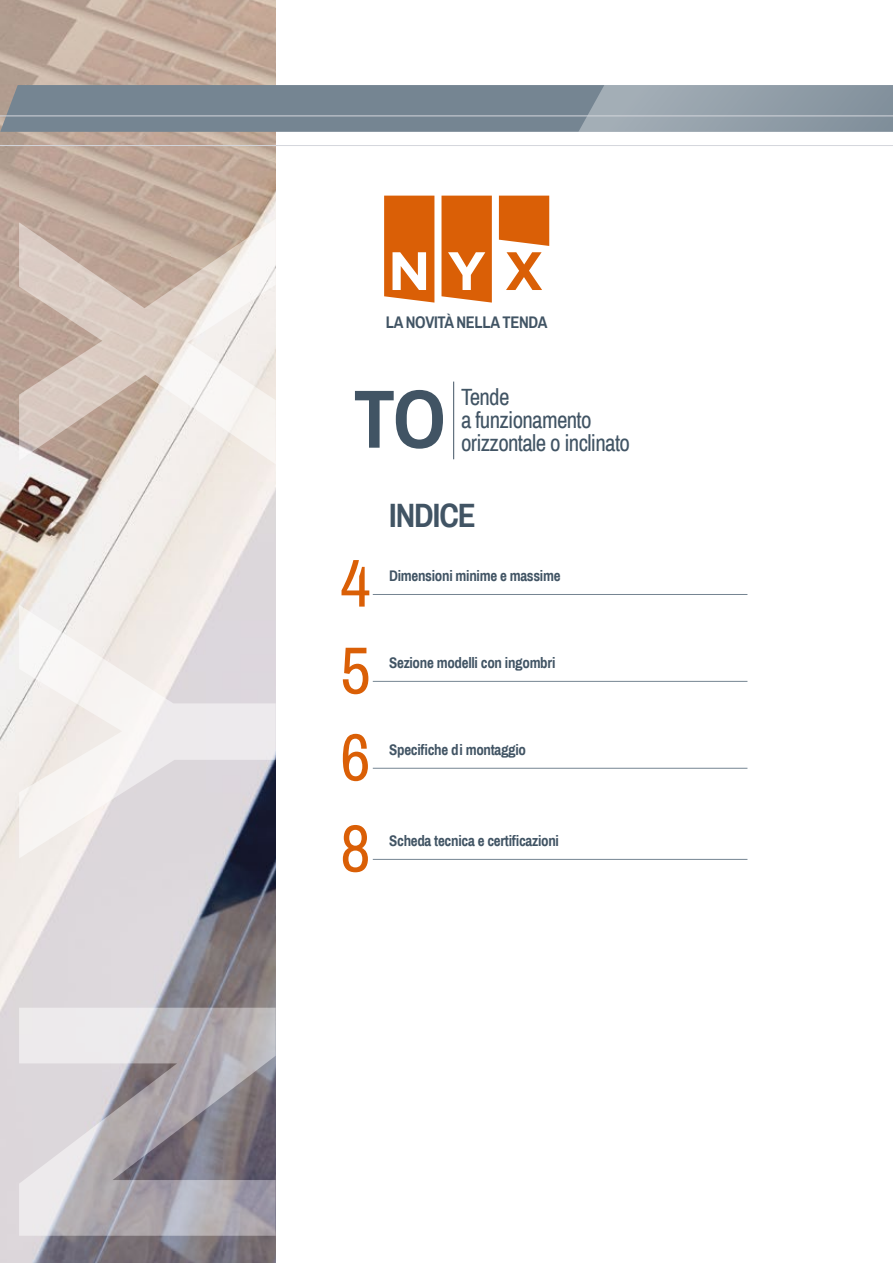
<style>
.page{position:relative;width:893px;height:1263px;background:#fff}
.page>*{position:absolute;margin:0;border:0;box-sizing:border-box;transform-origin:0 0}
.t1{font:700 82.8px "Archivo Narrow";color:#415464}
.t2{font:66.75px "Archivo Narrow";color:#da5f06}
.t3{font:700 33px "Archivo Narrow";letter-spacing:-.03em;color:#415464}
.t4{font:22.95px/23px "Archivo Narrow";letter-spacing:-.03em;color:#415464}
.t5{font:700 16.5px "Archivo Narrow";letter-spacing:-.02em;color:#415464}
.t6{font:700 15px "Archivo Narrow";letter-spacing:-.02em;color:#415464}
</style>
<div class="page">
<img style="left:0;top:0;width:276px;height:1263px">
<svg style="left:19px;top:219px;width:257px;height:245px;background:#d9cbc2"></svg>
<svg style="left:19px;top:1008px;width:257px;height:228px;background:#b5b0b5"></svg>
<svg style="left:19px;top:605px;width:257px;height:253px"></svg>
<hr style="left:373px;top:594px;width:374px;height:1px;background:#758592">
<hr style="left:373px;top:681px;width:374px;height:1px;background:#758592">
<hr style="left:373px;top:768px;width:374px;height:1px;background:#758592">
<hr style="left:373px;top:859px;width:374px;height:1px;background:#758592">
<svg style="left:0;top:85px;width:893px;height:47px;background:#818f9b"></svg>
<hr style="left:0;top:116px;width:893px;height:1px;background:#d4d6dc">
<hr style="left:0;top:145px;width:893px;height:1px;background:#d4d6dc">
<svg style="left:384px;top:196px;width:165px;height:107px"></svg>
<hr style="left:453px;top:382px;width:1px;height:77px;background:#415464">
<p class="t5" style="left:386px;top:310px;width:163px">LA NOVITÀ NELLA TENDA</p>
<h1 class="t1" style="left:354px;top:361px;width:94px">TO</h1>
<h3 class="t4" style="left:461px;top:385px;width:132px">Tende<br>a funzionamento</h3>
<h3 class="t4" style="left:461px;top:431px;width:170px">orizzontale o inclinato</h3>
<h3 class="t3" style="left:389px;top:493px;width:88px">INDICE</h3>
<h2 class="t2" style="left:340px;top:536px;width:32px">4</h2>
<p class="t6" style="left:389px;top:565px;width:173px">Dimensioni minime e massime</p>
<h2 class="t2" style="left:340px;top:623px;width:32px">5</h2>
<p class="t6" style="left:389px;top:652px;width:168px">Sezione modelli con ingombri</p>
<h2 class="t2" style="left:340px;top:710px;width:32px">6</h2>
<p class="t6" style="left:389px;top:739px;width:138px">Specifiche di montaggio</p>
<h2 class="t2" style="left:340px;top:801px;width:32px">8</h2>
<p class="t6" style="left:389px;top:830px;width:171px">Scheda tecnica e certificazioni</p>
</div>
